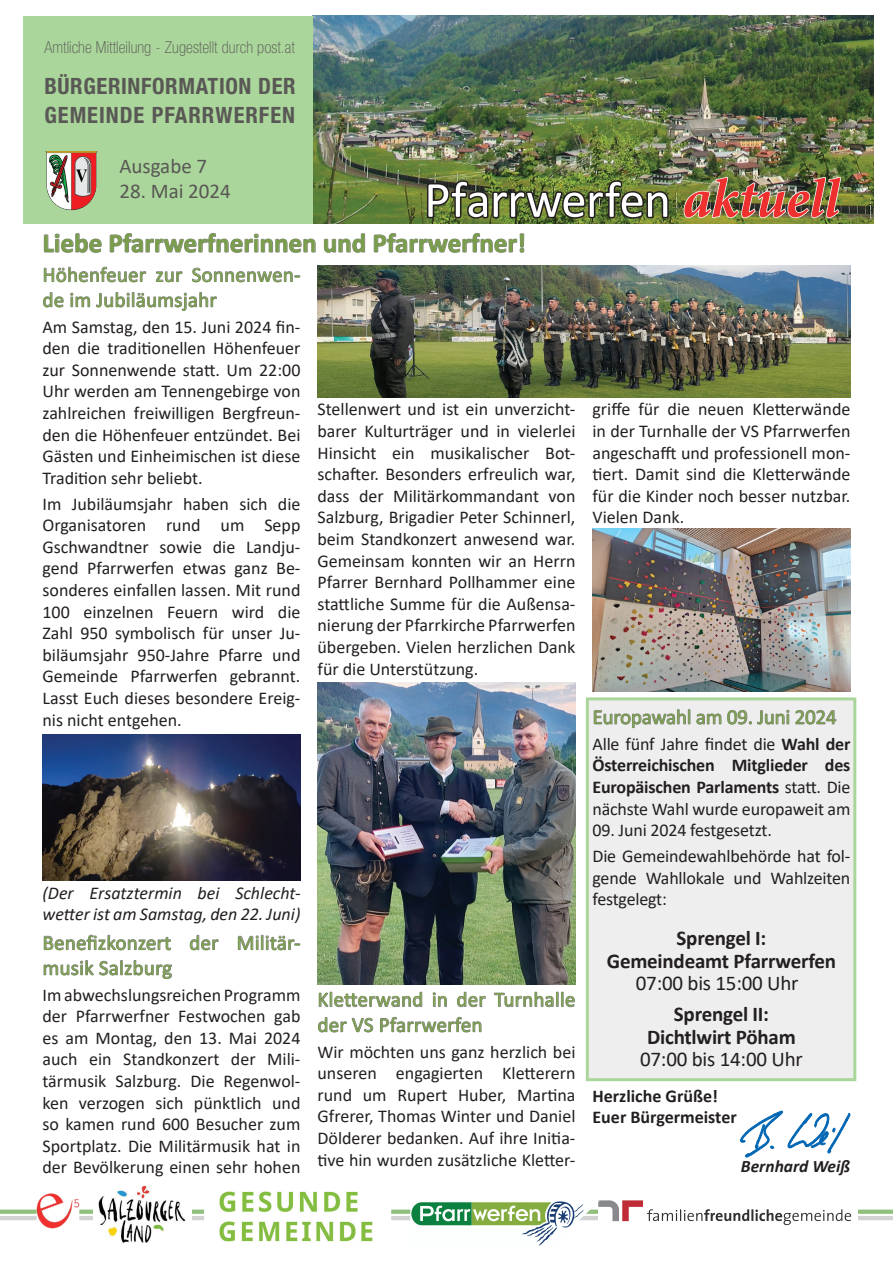
<style>
.page{position:relative;width:893px;height:1263px;background:#fff}
.page>*{position:absolute;margin:0;border:0;box-sizing:border-box;transform-origin:0 0}
.t1{font:51px "Calibri";letter-spacing:-.01em;color:#fff}
.t2{font:700 27px "Calibri";color:#799d4a}
.t3{font:700 condensed 22.5px/28.8px "Helvetica Neue LT Std";letter-spacing:.03em;color:#595855}
.t4{font:21px/25.2px "Calibri";letter-spacing:.01em;color:#799d4a}
.t5{font:700 21px/22.5px "Calibri";letter-spacing:-.01em;color:#231f20;text-align:center}
.t6{font:21px "Calibri";letter-spacing:-.01em;color:#231f20}
.t7{font:21px "Calibri";letter-spacing:-.01em;color:#799d4a}
.t8{font:21px "Calibri";color:#595855}
.t9{font:18px/21.6px "Calibri";color:#231f20;text-align:justify}
.t10{font:italic 18px/21.6px "Calibri";color:#231f20}
.t11{font:700 18px/21.6px "Calibri";color:#231f20}
.t12{font:italic 700 17.4px "Calibri";color:#231f20}
.t13{font:100 condensed 16.5px "Helvetica Neue LT Std";letter-spacing:.005em;color:#595855}
.s1{font-family:"Minion Pro";font-weight:700;font-style:italic;font-size:55.5px;color:#ee302f}
.s2{font-weight:700}
</style>
<div class="page">
<div style="left:586px;top:697px;width:270px;height:384px;background:#eeeeef;border:3px solid #aad59b"></div>
<img style="left:312px;top:16px;width:562px;height:207px">
<hr style="left:0;top:1216px;width:893px;height:4px;background:#d1d2d4">
<div style="left:0;top:1209px;width:893px;height:5px;background:#91bf7e"></div>
<div style="left:23px;top:16px;width:289px;height:207px;background:#aad59b"></div>
<img style="left:683px;top:176px;width:157px;height:43px">
<div style="left:598px;top:1209px;width:259px;height:17px;background:#fff"></div>
<svg style="left:410px;top:1200px;width:441px;height:46px"></svg>
<svg style="left:37px;top:1193px;width:42px;height:35px"></svg>
<img style="left:94px;top:1185px;width:97px;height:57px">
<img style="left:204px;top:1191px;width:187px;height:51px">
<img style="left:45px;top:151px;width:53px;height:59px">
<svg style="left:44px;top:233px;width:58px;height:20px"></svg>
<svg style="left:110px;top:233px;width:205px;height:20px"></svg>
<svg style="left:324px;top:233px;width:41px;height:20px"></svg>
<svg style="left:374px;top:173px;width:297px;height:93px"></svg>
<svg style="left:44px;top:267px;width:102px;height:15px"></svg>
<svg style="left:156px;top:271px;width:26px;height:11px"></svg>
<svg style="left:192px;top:268px;width:108px;height:15px"></svg>
<svg style="left:43px;top:292px;width:21px;height:15px"></svg>
<svg style="left:70px;top:293px;width:20px;height:14px"></svg>
<svg style="left:96px;top:292px;width:121px;height:19px"></svg>
<svg style="left:44px;top:935px;width:127px;height:15px"></svg>
<svg style="left:190px;top:935px;width:28px;height:15px"></svg>
<svg style="left:238px;top:935px;width:62px;height:16px"></svg>
<svg style="left:44px;top:960px;width:128px;height:19px"></svg>
<svg style="left:319px;top:992px;width:103px;height:16px"></svg>
<svg style="left:433px;top:992px;width:14px;height:15px"></svg>
<svg style="left:457px;top:992px;width:29px;height:15px"></svg>
<svg style="left:494px;top:992px;width:81px;height:15px"></svg>
<svg style="left:318px;top:1017px;width:55px;height:16px"></svg>
<svg style="left:380px;top:1017px;width:101px;height:16px"></svg>
<svg style="left:594px;top:709px;width:96px;height:19px"></svg>
<svg style="left:697px;top:714px;width:24px;height:10px"></svg>
<svg style="left:727px;top:709px;width:62px;height:15px"></svg>
<svg style="left:795px;top:710px;width:41px;height:14px"></svg>
<svg style="left:740px;top:1111px;width:110px;height:46px"></svg>
<img style="left:317px;top:266px;width:533px;height:132px">
<img style="left:318px;top:682px;width:257px;height:302px">
<img style="left:43px;top:735px;width:257px;height:146px">
<img style="left:592px;top:528px;width:258px;height:164px">
<p class="t13" style="left:44px;top:37px;width:252px">Amtliche Mittleilung - Zugestellt durch post.at</p>
<p class="t3" style="left:44px;top:71px;width:253px">BÜRGERINFORMATION DER<br>GEMEINDE PFARRWERFEN</p>
<p class="t8" style="left:119px;top:152px;width:89px">Ausgabe 7</p>
<p class="t8" style="left:119px;top:177px;width:113px">28. Mai 2024</p>
<h1 class="t1" style="left:424px;top:164px;width:417px">Pfarrwerfen <span class="s1">aktuell</span></h1>
<h2 class="t2" style="left:43px;top:224px;width:485px">Liebe Pfarrwerfnerinnen und Pfarrwerfner!</h2>
<p class="t4" style="left:43px;top:261px;width:259px">Höhenfeuer zur Sonnenwen&shy;de im Jubiläumsjahr</p>
<p class="t9" style="left:43px;top:315px;width:259px">Am Samstag, den 15. Juni 2024 fin&shy;den die traditionellen Höhenfeuer zur Sonnenwende statt. Um 22:00<br>Uhr werden am Tennengebirge von zahlreichen freiwilligen Bergfreun&shy;den die Höhenfeuer entzündet. Bei Gästen und Einheimischen ist diese Tradition sehr beliebt.</p>
<p class="t9" style="left:43px;top:492px;width:259px">Im Jubiläumsjahr haben sich die Organisatoren rund um Sepp Gschwandtner sowie die Landju&shy;gend Pfarrwerfen etwas ganz Be&shy;sonderes einfallen lassen. Mit rund 100 einzelnen Feuern wird die Zahl 950 symbolisch für unser Ju&shy;biläumsjahr 950-Jahre Pfarre und Gemeinde Pfarrwerfen gebrannt.<br>Lasst Euch dieses besondere Ereig&shy;nis nicht entgehen.</p>
<p class="t9" style="left:592px;top:398px;width:259px">griffe für die neuen Kletterwände in der Turnhalle der VS Pfarrwerfen angeschafft und professionell mon&shy;tiert. Damit sind die Kletterwände für die Kinder noch besser nutzbar.<br>Vielen Dank.</p>
<p class="t9" style="left:317px;top:398px;width:259px">Stellenwert und ist ein unverzicht&shy;barer Kulturträger und in vielerlei Hinsicht ein musikalischer Bot&shy;schafter. Besonders erfreulich war, dass der Militärkommandant von Salzburg, Brigadier Peter Schinnerl, beim Standkonzert anwesend war.<br>Gemeinsam konnten wir an Herrn Pfarrer Bernhard Pollhammer eine stattliche Summe für die Außensa&shy;nierung der Pfarrkirche Pfarrwerfen übergeben. Vielen herzlichen Dank für die Unterstützung.</p>
<p class="t7" style="left:592px;top:702px;width:246px">Europawahl am 09. Juni 2024</p>
<p class="t9" style="left:592px;top:732px;width:259px">Alle fünf Jahre findet die <span class="s2">Wahl der Österreichischen Mitglieder des Europäischen Parlaments</span> statt. Die nächste Wahl wurde europaweit am</p>
<p class="t9" style="left:592px;top:817px;width:259px;line-height:25.8px">09. Juni 2024 festgesetzt.<br>Die Gemeindewahlbehörde hat fol-</p>
<p class="t9" style="left:592px;top:866px;width:259px">gende Wahllokale und Wahlzeiten festgelegt:</p>
<p class="t5" style="left:607px;top:927px;width:231px">Sprengel I:<br>Gemeindeamt Pfarrwerfen</p>
<p class="t6" style="left:636px;top:969px;width:164px">07:00 bis 15:00 Uhr</p>
<p class="t5" style="left:647px;top:1003px;width:150px">Sprengel II:<br>Dichtlwirt Pöham</p>
<p class="t6" style="left:640px;top:1045px;width:164px">07:00 bis 14:00 Uhr</p>
<p class="t10" style="left:43px;top:881px;width:259px">(Der Ersatztermin bei Schlecht&shy;wetter ist am Samstag, den 22. Juni)</p>
<p class="t4" style="left:43px;top:929px;width:259px">Benefizkonzert der Militär&shy;musik Salzburg</p>
<p class="t9" style="left:43px;top:983px;width:259px">Im abwechslungsreichen Programm der Pfarrwerfner Festwochen gab es am Montag, den 13. Mai 2024 auch ein Standkonzert der Mili&shy;tärmusik Salzburg. Die Regenwol&shy;ken verzogen sich pünktlich und so kamen rund 600 Besucher zum Sportplatz. Die Militärmusik hat in der Bevölkerung einen sehr hohen</p>
<p class="t4" style="left:317px;top:986px;width:259px">Kletterwand in der Turnhalle der VS Pfarrwerfen</p>
<p class="t9" style="left:317px;top:1040px;width:259px">Wir möchten uns ganz herzlich bei unseren engagierten Kletterern rund um Rupert Huber, Martina Gfrerer, Thomas Winter und Daniel Dölderer bedanken. Auf ihre Initia&shy;tive hin wurden zusätzliche Kletter-</p>
<p class="t11" style="left:592px;top:1085px;width:146px">Herzliche Grüße!<br>Euer Bürgermeister</p>
<p class="t12" style="left:741px;top:1154px;width:111px">Bernhard Weiß</p>
</div>
